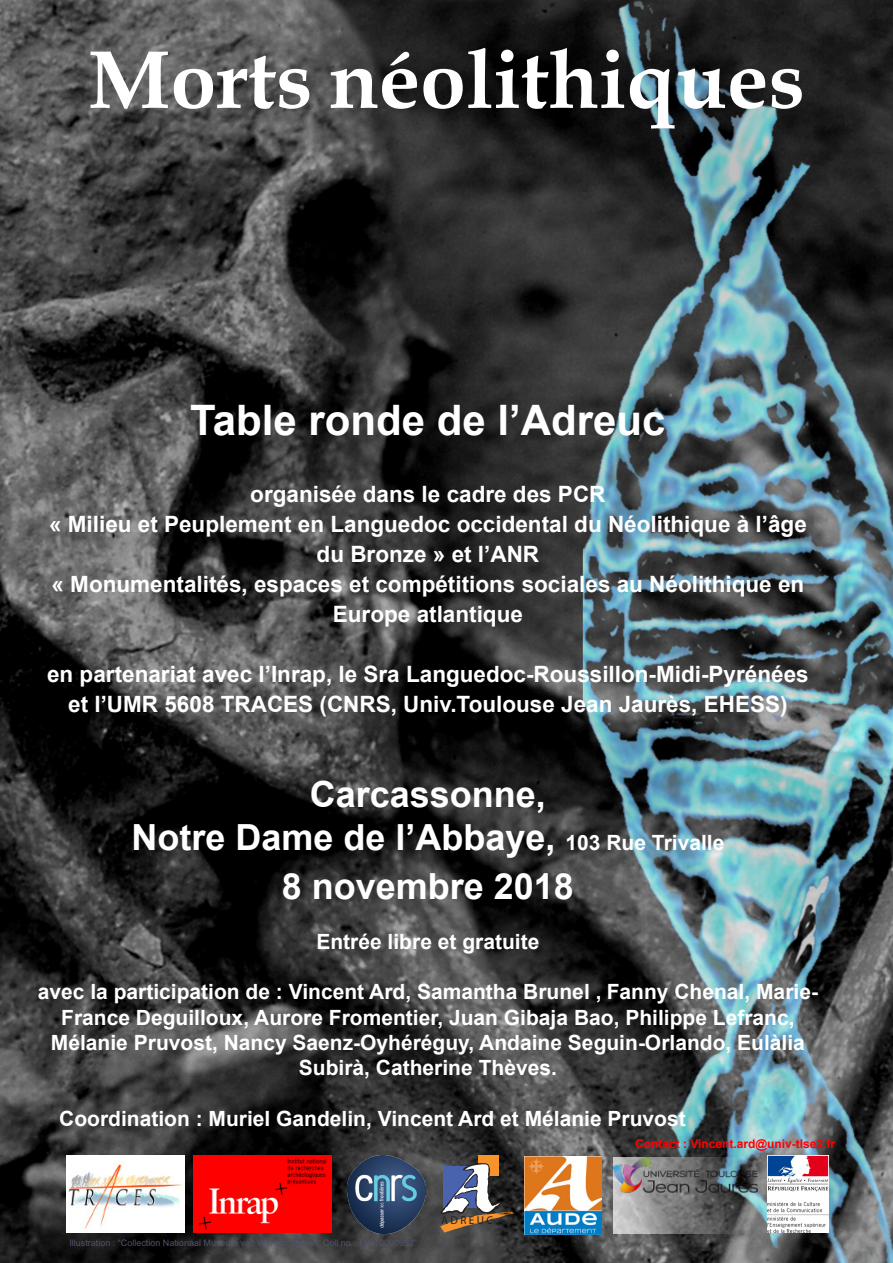
<style>
.page{position:relative;width:893px;height:1263px;background:#fff}
.page>*{position:absolute;margin:0;border:0;box-sizing:border-box;transform-origin:0 0}
.t1{font:700 82.5px "Book Antiqua";color:#fff}
.t2{font:700 42px "Arial";color:#fff}
.t3{font:700 36px "Arial";color:#fff}
.t4{font:700 22.5px/30px "Arial";color:#fff;text-align:center}
.t5{font:700 21px/25.2px "Arial";color:#fff;text-align:center}
.t6{font:700 12px "Arial";color:#f00}
.t7{font:700 11.4px "Optima";color:#231f20}
.t8{font:9px "Arial";color:#4f536f}
.s1{font-size:21px}
</style>
<div class="page">
<img style="left:0;top:1px;width:893px;height:1262px">
<img style="left:67px;top:1155px;width:117px;height:77px">
<img style="left:194px;top:1155px;width:138px;height:77px">
<div style="left:478px;top:1155px;width:21px;height:21px;background:#f7932c"></div>
<svg style="left:440px;top:1163px;width:75px;height:70px"></svg>
<img style="left:767px;top:1155px;width:61px;height:77px">
<img style="left:524px;top:1157px;width:77px;height:77px">
<img style="left:347px;top:1155px;width:79px;height:79px">
<svg style="left:613px;top:1196px;width:130px;height:37px;background:#808080"></svg>
<img style="left:613px;top:1155px;width:145px;height:41px">
<p class="t1" style="left:88px;top:24px;width:719px">Morts néolithiques</p>
<p class="t2" style="left:190px;top:390px;width:477px">Table ronde de l’Adreuc</p>
<p class="t4" style="left:250px;top:480px;width:357px">organisée dans le cadre des PCR</p>
<p class="t4" style="left:49px;top:510px;width:759px">« Milieu et Peuplement en Languedoc occidental du Néolithique à l’âge du Bronze » et l’ANR</p>
<p class="t4" style="left:52px;top:570px;width:754px">« Monumentalités, espaces et compétitions sociales au Néolithique en<br>Europe atlantique</p>
<p class="t4" style="left:47px;top:660px;width:763px">en partenariat avec l’Inrap, le Sra Languedoc-Roussillon-Midi-Pyrénées et l’UMR 5608 TRACES (CNRS, Univ.Toulouse Jean Jaurès, EHESS)</p>
<p class="t3" style="left:310px;top:769px;width:238px">Carcassonne,</p>
<p class="t3" style="left:131px;top:812px;width:594px">Notre Dame de l’Abbaye, <span class="s1">103 Rue Trivalle</span></p>
<p class="t3" style="left:282px;top:860px;width:294px">8 novembre 2018</p>
<p class="t5" style="left:316px;top:929px;width:224px">Entrée libre et gratuite</p>
<p class="t5" style="left:38px;top:979px;width:782px">avec la participation de : Vincent Ard, Samantha Brunel , Fanny Chenal, Marie-France Deguilloux, Aurore Fromentier, Juan Gibaja Bao, Philippe Lefranc, Mélanie Pruvost, Nancy Saenz-Oyhéréguy, Andaine Seguin-Orlando, Eulàlia Subirà, Catherine Thèves.</p>
<p class="t5" style="left:59px;top:1106px;width:628px">Coordination : Muriel Gandelin, Vincent Ard et Mélanie Pruvost</p>
<p class="t6" style="left:635px;top:1135px;width:202px">Contact : Vincent.ard@univ-tlse2.fr</p>
<p class="t8" style="left:69px;top:1237px;width:349px">Illustration : “Collection Nationaal Museum van Wereldculturen. Coll.no.: TM-10000952”</p>
<p class="t7" style="left:441px;top:1213px;width:53px">A D R E U C</p>
</div>
